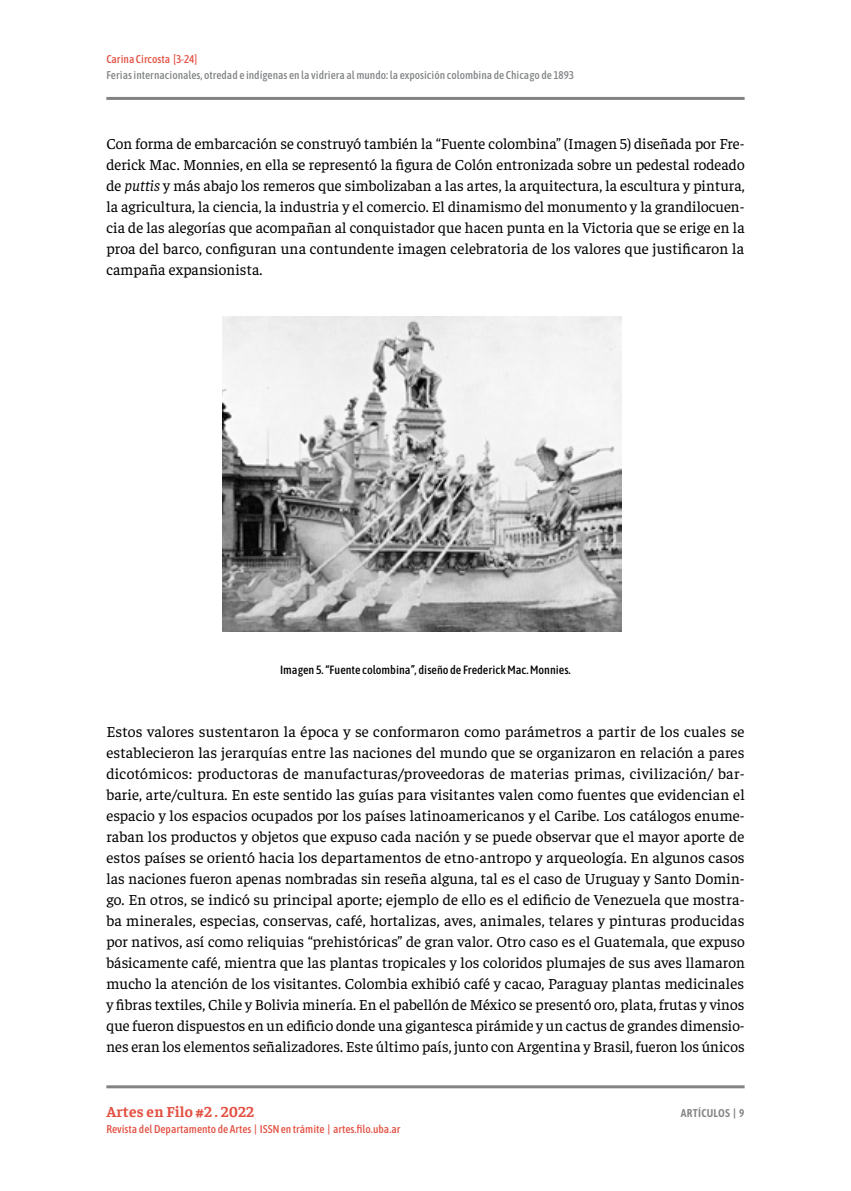
<style>
.page{position:relative;width:851px;height:1191px;background:#fff}
.page>*{position:absolute;margin:0;border:0;box-sizing:border-box;transform-origin:0 0}
.t1{font:15.3px/21px "Faustina";letter-spacing:.005em;color:#000;text-align:justify}
.t2{font:700 15.3px "Faustina";letter-spacing:.01em;color:#e35042}
.t3{font:500 12px "Asap Condensed";color:#000}
.t4{font:500 11.25px "Asap Condensed";color:#818385}
.t5{font:500 11.25px "Asap Condensed";color:#e35042}
.t6{font:600 11.25px "Asap Condensed";letter-spacing:.02em;color:#818385}
.s1{font-style:italic}
</style>
<div class="page">
<hr style="left:106px;top:97px;width:638px;height:3px;background:#818385">
<hr style="left:106px;top:1085px;width:638px;height:3px;background:#818385">
<img style="left:223px;top:317px;width:398px;height:315px">
<p class="t5" style="left:106px;top:51px;width:92px">Carina Circosta [3-24]</p>
<p class="t4" style="left:106px;top:67px;width:469px">Ferias internacionales, otredad e indígenas en la vidriera al mundo: la exposición colombina de Chicago de 1893</p>
<p class="t1" style="left:106px;top:132px;width:639px">Con forma de embarcación se construyó también la “Fuente colombina” (Imagen 5) diseñada por Fre&shy;derick Mac. Monnies, en ella se representó la figura de Colón entronizada sobre un pedestal rodeado de <span class="s1">puttis</span> y más abajo los remeros que simbolizaban a las artes, la arquitectura, la escultura y pintura, la agricultura, la ciencia, la industria y el comercio. El dinamismo del monumento y la grandilocuen&shy;cia de las alegorías que acompañan al conquistador que hacen punta en la Victoria que se erige en la proa del barco, configuran una contundente imagen celebratoria de los valores que justificaron la campaña expansionista.</p>
<p class="t3" style="left:280px;top:661px;width:292px">Imagen 5. “Fuente colombina”, diseño de Frederick Mac. Monnies.</p>
<p class="t1" style="left:106px;top:720px;width:640px">Estos valores sustentaron la época y se conformaron como parámetros a partir de los cuales se establecieron las jerarquías entre las naciones del mundo que se organizaron en relación a pares dicotómicos: productoras de manufacturas/proveedoras de materias primas, civilización/ bar&shy;barie, arte/cultura. En este sentido las guías para visitantes valen como fuentes que evidencian el espacio y los espacios ocupados por los países latinoamericanos y el Caribe. Los catálogos enume&shy;raban los productos y objetos que expuso cada nación y se puede observar que el mayor aporte de estos países se orientó hacia los departamentos de etno-antropo y arqueología. En algunos casos las naciones fueron apenas nombradas sin reseña alguna, tal es el caso de Uruguay y Santo Domin&shy;go. En otros, se indicó su principal aporte; ejemplo de ello es el edificio de Venezuela que mostra&shy;ba minerales, especias, conservas, café, hortalizas, aves, animales, telares y pinturas producidas por nativos, así como reliquias “prehistóricas” de gran valor. Otro caso es el Guatemala, que expuso básicamente café, mientra que las plantas tropicales y los coloridos plumajes de sus aves llamaron mucho la atención de los visitantes. Colombia exhibió café y cacao, Paraguay plantas medicinales y fibras textiles, Chile y Bolivia minería. En el pabellón de México se presentó oro, plata, frutas y vinos que fueron dispuestos en un edificio donde una gigantesca pirámide y un cactus de grandes dimensio&shy;nes eran los elementos señalizadores. Este último país, junto con Argentina y Brasil, fueron los únicos</p>
<p class="t2" style="left:106px;top:1100px;width:149px">Artes en Filo #2 . 2022</p>
<p class="t6" style="left:680px;top:1105px;width:65px">ARTÍCULOS | 9</p>
<p class="t5" style="left:106px;top:1121px;width:296px">Revista del Departamento de Artes | ISSN en trámite | artes.filo.uba.ar</p>
</div>
